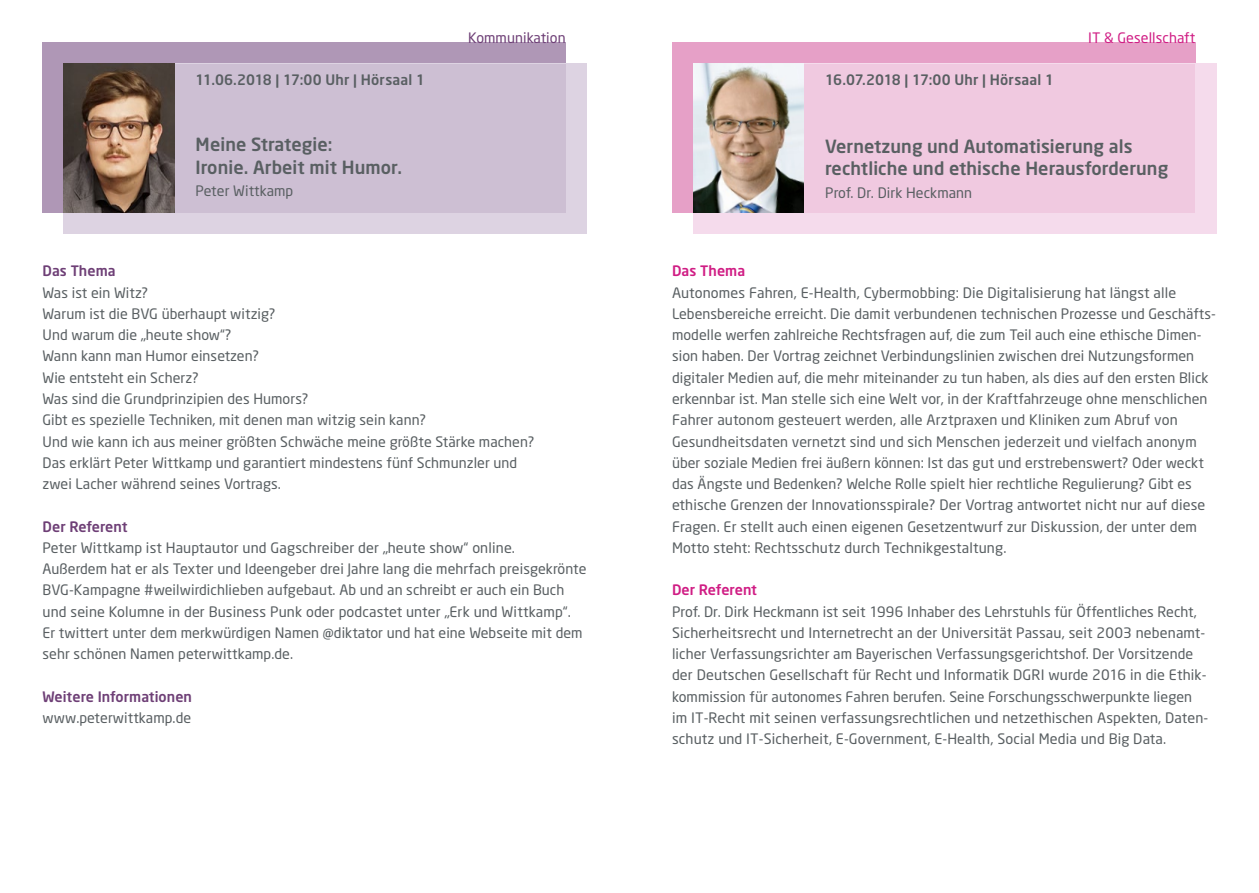
<style>
.page{position:relative;width:1259px;height:893px;background:#fff}
.page>*{position:absolute;margin:0;border:0;box-sizing:border-box;transform-origin:0 0}
.t1{font:500 18px/22.5px "Neo Sans";letter-spacing:.005em;color:#595f62}
.t2{font:14.25px/21.3px "Neo Sans";letter-spacing:.005em;color:#595f62}
.t3{font:500 14.25px "Neo Sans";letter-spacing:.01em;color:#595f62}
.t4{font:500 14.25px "Neo Sans";letter-spacing:.005em;color:#6e3f76}
.t5{font:14.25px "Neo Sans";letter-spacing:.005em;color:#d01d84}
.t6{font:14.25px "Neo Sans";letter-spacing:.005em;color:#6e3f76}
.t7{font:500 14.25px "Neo Sans";letter-spacing:-.015em;color:#6e3f76}
.t8{font:500 14.25px "Neo Sans";letter-spacing:-.015em;color:#d01d84}
.t9{font:500 14.25px "Neo Sans";letter-spacing:.005em;color:#d01d84}
</style>
<div class="page">
<div style="left:672px;top:43px;width:523px;height:170px;background:#e6a0c7"></div>
<div style="left:693px;top:64px;width:523px;height:170px;background:#f5dbec"></div>
<div style="left:693px;top:64px;width:502px;height:149px;background:#f0c9e0"></div>
<img style="left:693px;top:64px;width:111px;height:149px">
<div style="left:43px;top:43px;width:523px;height:170px;background:#af97b6"></div>
<div style="left:64px;top:64px;width:523px;height:170px;background:#ddd3e2"></div>
<div style="left:64px;top:64px;width:502px;height:149px;background:#cdbfd3"></div>
<img style="left:64px;top:64px;width:110px;height:149px">
<p class="t6" style="left:468px;top:29px;width:99px">Kommunikation</p>
<p class="t5" style="left:1088px;top:29px;width:108px">IT &amp; Gesellschaft</p>
<p class="t3" style="left:196px;top:71px;width:231px">11.06.2018 | 17:00 Uhr | Hörsaal 1</p>
<p class="t3" style="left:825px;top:71px;width:230px">16.07.2018 | 17:00 Uhr | Hörsaal 1</p>
<p class="t1" style="left:196px;top:133px;width:208px">Meine Strategie:<br>Ironie. Arbeit mit Humor.</p>
<p class="t2" style="left:196px;top:180px;width:99px">Peter Wittkamp</p>
<p class="t1" style="left:825px;top:134px;width:344px">Vernetzung und Automatisierung als rechtliche und ethische Herausforderung</p>
<p class="t2" style="left:825px;top:181px;width:149px">Prof. Dr. Dirk Heckmann</p>
<p class="t4" style="left:43px;top:262px;width:75px">Das Thema</p>
<p class="t2" style="left:43px;top:282px;width:493px">Was ist ein Witz?<br>Warum ist die BVG überhaupt witzig?<br>Und warum die „heute show“?<br>Wann kann man Humor einsetzen?<br>Wie entsteht ein Scherz?<br>Was sind die Grundprinzipien des Humors?<br>Gibt es spezielle Techniken, mit denen man witzig sein kann?<br>Und wie kann ich aus meiner größten Schwäche meine größte Stärke machen?<br>Das erklärt Peter Wittkamp und garantiert mindestens fünf Schmunzler und zwei Lacher während seines Vortrags.</p>
<p class="t7" style="left:43px;top:517px;width:86px">Der Referent</p>
<p class="t2" style="left:43px;top:537px;width:545px">Peter Wittkamp ist Hauptautor und Gagschreiber der „heute show“ online.<br>Außerdem hat er als Texter und Ideengeber drei Jahre lang die mehrfach preisgekrönte BVG-Kampagne #weilwirdichlieben aufgebaut. Ab und an schreibt er auch ein Buch und seine Kolumne in der Business Punk oder podcastet unter „Erk und Wittkamp“.<br>Er twittert unter dem merkwürdigen Namen @diktator und hat eine Webseite mit dem sehr schönen Namen peterwittkamp.de.</p>
<p class="t4" style="left:43px;top:687px;width:151px">Weitere Informationen</p>
<p class="t2" style="left:43px;top:707px;width:150px">www.peterwittkamp.de</p>
<p class="t9" style="left:672px;top:262px;width:75px">Das Thema</p>
<p class="t2" style="left:672px;top:282px;width:545px">Autonomes Fahren, E-Health, Cybermobbing: Die Digitalisierung hat längst alle Lebensbereiche erreicht. Die damit verbundenen technischen Prozesse und Geschäfts&shy;modelle werfen zahlreiche Rechtsfragen auf, die zum Teil auch eine ethische Dimen&shy;sion haben. Der Vortrag zeichnet Verbindungslinien zwischen drei Nutzungsformen digitaler Medien auf, die mehr miteinander zu tun haben, als dies auf den ersten Blick erkennbar ist. Man stelle sich eine Welt vor, in der Kraftfahrzeuge ohne menschlichen Fahrer autonom gesteuert werden, alle Arztpraxen und Kliniken zum Abruf von Gesundheitsdaten vernetzt sind und sich Menschen jederzeit und vielfach anonym über soziale Medien frei äußern können: Ist das gut und erstrebenswert? Oder weckt das Ängste und Bedenken? Welche Rolle spielt hier rechtliche Regulierung? Gibt es ethische Grenzen der Innovationsspirale? Der Vortrag antwortet nicht nur auf diese Fragen. Er stellt auch einen eigenen Gesetzentwurf zur Diskussion, der unter dem Motto steht: Rechtsschutz durch Technikgestaltung.</p>
<p class="t8" style="left:672px;top:581px;width:86px">Der Referent</p>
<p class="t2" style="left:672px;top:600px;width:538px">Prof. Dr. Dirk Heckmann ist seit 1996 Inhaber des Lehrstuhls für Öffentliches Recht, Sicherheitsrecht und Internetrecht an der Universität Passau, seit 2003 nebenamt&shy;licher Verfassungsrichter am Bayerischen Verfassungsgerichtshof. Der Vorsitzende der Deutschen Gesellschaft für Recht und Informatik DGRI wurde 2016 in die Ethik&shy;kommission für autonomes Fahren berufen. Seine Forschungsschwerpunkte liegen im IT-Recht mit seinen verfassungsrechtlichen und netzethischen Aspekten, Daten&shy;schutz und IT-Sicherheit, E-Government, E-Health, Social Media und Big Data.</p>
</div>
